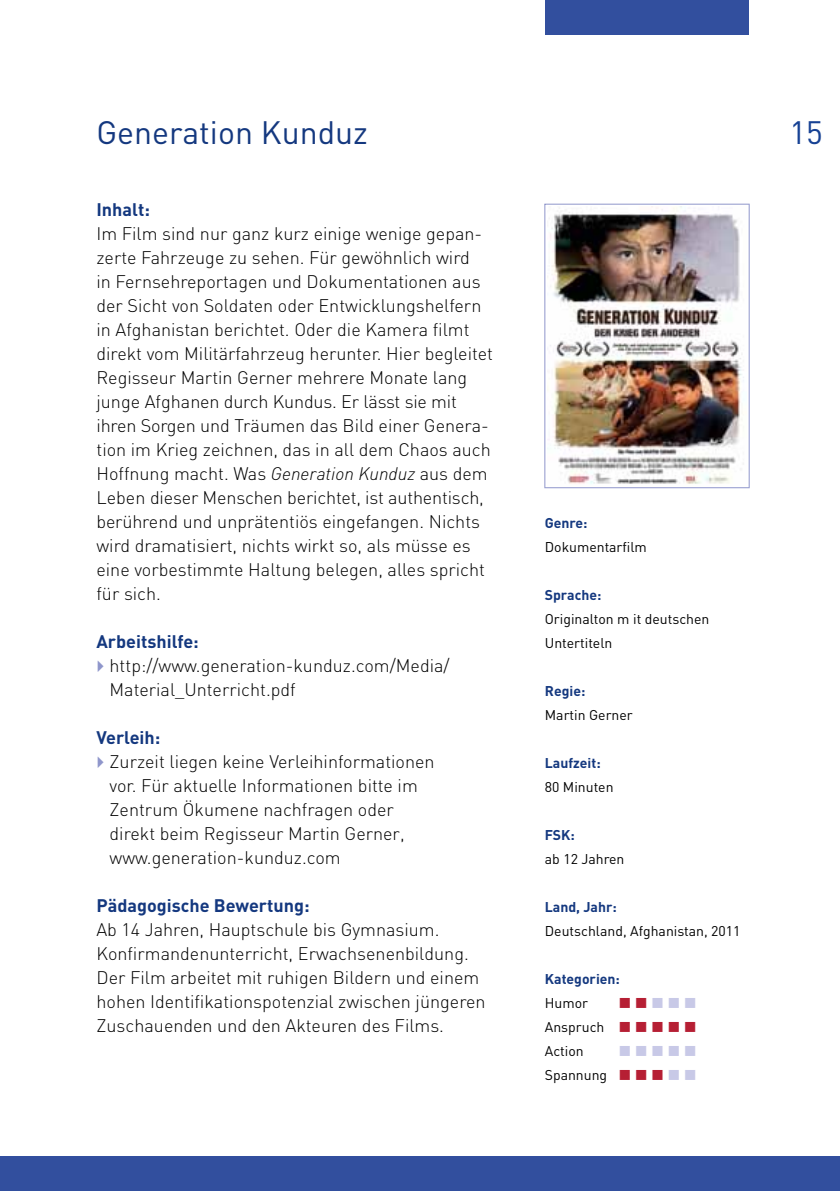
<style>
.page{position:relative;width:840px;height:1191px;background:#fff}
.page>*{position:absolute;margin:0;border:0;box-sizing:border-box;transform-origin:0 0}
.t1{font:32px "DIN";color:#14387f}
.t2{font:32px "DIN";color:#164194}
.t3{font:300 18px/24px "DIN";color:#000}
.t4{font:700 18px "DIN";color:#14387f}
.t5{font:14px/24px "DIN";color:#000}
.t6{font:700 14px "DIN";color:#14387f}
.s1{font-style:italic}
</style>
<div class="page">
<div style="left:544px;top:0;width:21px;height:34px;background:#324f9e"></div>
<div style="left:565px;top:0;width:20px;height:34px;background:#324f9e"></div>
<div style="left:585px;top:0;width:20px;height:34px;background:#324f9e"></div>
<div style="left:605px;top:0;width:21px;height:34px;background:#324f9e"></div>
<div style="left:626px;top:0;width:20px;height:34px;background:#324f9e"></div>
<div style="left:646px;top:0;width:21px;height:34px;background:#324f9e"></div>
<div style="left:667px;top:0;width:20px;height:34px;background:#324f9e"></div>
<div style="left:687px;top:0;width:21px;height:34px;background:#324f9e"></div>
<div style="left:708px;top:0;width:20px;height:34px;background:#324f9e"></div>
<div style="left:728px;top:0;width:20px;height:34px;background:#324f9e"></div>
<div style="left:0;top:1157px;width:839px;height:34px;background:#324f9e"></div>
<img style="left:544px;top:204px;width:205px;height:284px">
<h1 class="t1" style="left:96px;top:112px;width:273px">Generation Kunduz</h1>
<p class="t4" style="left:96px;top:198px;width:55px">Inhalt:</p>
<p class="t3" style="left:96px;top:221px;width:398px">Im Film sind nur ganz kurz einige wenige gepan&shy;zerte Fahrzeuge zu sehen. Für gewöhnlich wird<br>in Fernsehreportagen und Dokumentationen aus der Sicht von Soldaten oder Entwicklungshelfern in Afghanistan berichtet. Oder die Kamera filmt direkt vom Militärfahrzeug herunter. Hier begleitet Regisseur Martin Gerner mehrere Monate lang junge Afghanen durch Kundus. Er lässt sie mit ihren Sorgen und Träumen das Bild einer Genera&shy;tion im Krieg zeichnen, das in all dem Chaos auch Hoffnung macht. Was <span class="s1">Generation Kunduz</span> aus dem Leben dieser Menschen berichtet, ist authentisch, berührend und unprätentiös eingefangen. Nichts wird dramatisiert, nichts wirkt so, als müsse es eine vorbestimmte Haltung belegen, alles spricht für sich.</p>
<p class="t4" style="left:96px;top:630px;width:104px">Arbeitshilfe:</p>
<p class="t3" style="left:109px;top:653px;width:341px">http://www.generation-kunduz.com/Media/<br>Material_Unterricht.pdf</p>
<p class="t4" style="left:96px;top:726px;width:65px">Verleih:</p>
<p class="t3" style="left:109px;top:749px;width:326px">Zurzeit liegen keine Verleihinformationen vor. Für aktuelle Informationen bitte im Zentrum Ökumene nachfragen oder direkt beim Regisseur Martin Gerner, www.generation-kunduz.com</p>
<p class="t4" style="left:96px;top:894px;width:214px">Pädagogische Bewertung:</p>
<p class="t3" style="left:96px;top:917px;width:390px">Ab 14 Jahren, Hauptschule bis Gymnasium.<br>Konfirmandenunterricht, Erwachsenenbildung.<br>Der Film arbeitet mit ruhigen Bildern und einem hohen Identifikationspotenzial zwischen jüngeren Zuschauenden und den Akteuren des Films.</p>
<p class="t6" style="left:544px;top:514px;width:44px">Genre:</p>
<p class="t5" style="left:544px;top:535px;width:103px">Dokumentarfilm</p>
<p class="t6" style="left:544px;top:586px;width:58px">Sprache:</p>
<p class="t5" style="left:544px;top:607px;width:166px">Originalton m it deutschen<br>Untertiteln</p>
<p class="t6" style="left:544px;top:682px;width:42px">Regie:</p>
<p class="t5" style="left:544px;top:703px;width:89px">Martin Gerner</p>
<p class="t6" style="left:544px;top:754px;width:57px">Laufzeit:</p>
<p class="t5" style="left:544px;top:775px;width:70px">80 Minuten</p>
<p class="t6" style="left:544px;top:826px;width:32px">FSK:</p>
<p class="t5" style="left:544px;top:847px;width:81px">ab 12 Jahren</p>
<p class="t6" style="left:544px;top:898px;width:73px">Land, Jahr:</p>
<p class="t5" style="left:544px;top:919px;width:197px">Deutschland, Afghanistan, 2011</p>
<p class="t6" style="left:544px;top:970px;width:76px">Kategorien:</p>
<p class="t5" style="left:544px;top:991px;width:64px">Humor<br>Anspruch<br>Action<br>Spannung</p>
<h1 class="t2" style="left:789px;top:112px;width:35px">15</h1>
</div>
